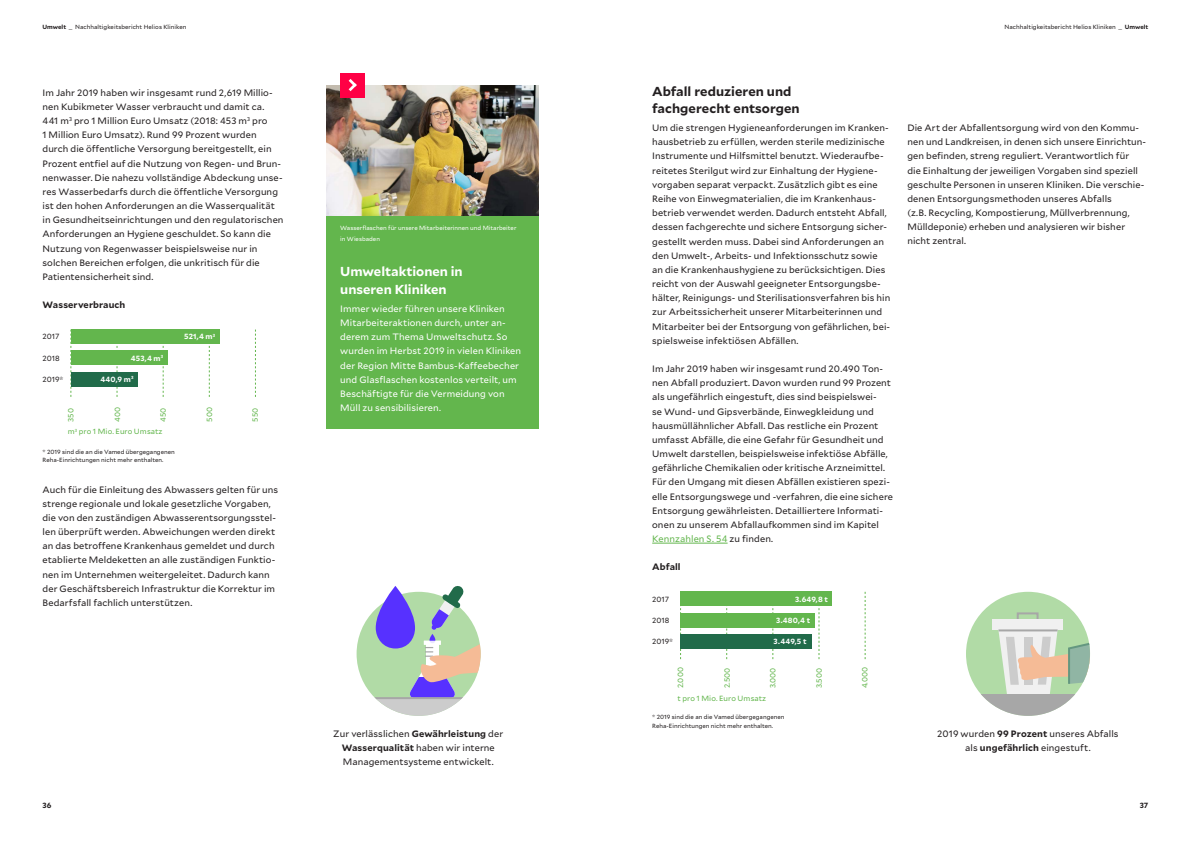
<style>
.page{position:relative;width:1191px;height:842px;background:#fff}
.page>*{position:absolute;margin:0;border:0;box-sizing:border-box;transform-origin:0 0}
.t1{font:700 13px/17.7px "Mallory";color:#231f20}
.t2{font:700 13px/17.7px "Mallory";color:#fff}
.t3{font:9.2px/14.2px "Mallory";letter-spacing:.01em;color:#231f20}
.t4{font:9.2px/14.2px "Mallory";letter-spacing:.01em;color:#fff}
.t5{font:700 9.2px "Mallory";letter-spacing:.015em;color:#231f20}
.t6{font:7.5px "Mallory";letter-spacing:.01em;color:#63b64d}
.t7{font:700 7.5px "Mallory";letter-spacing:.02em;color:#fff}
.t8{font:7.5px "Mallory";color:#231f20}
.t9{font:700 7.5px "Mallory";color:#231f20}
.t10{font:6px/8.5px "Mallory";letter-spacing:.005em;color:#231f20}
.t11{font:6px/10.6px "Mallory";letter-spacing:.005em;color:#fff}
.s1{font-weight:700}
.s2{color:#63b64d}
</style>
<div class="page">
<hr style="left:652px;top:543px;width:75px;height:1px;background:#63b64d">
<img style="left:326px;top:85px;width:213px;height:131px">
<div style="left:340px;top:73px;width:25px;height:24px;background:#ff0045"></div>
<svg style="left:349px;top:79px;width:8px;height:12px"></svg>
<div style="left:326px;top:216px;width:213px;height:213px;background:#63b64d"></div>
<div style="left:356px;top:592px;width:124px;height:124px;background:#b1dba6;border-radius:50%"></div>
<svg style="left:71px;top:346px;width:1px;height:51px"></svg>
<svg style="left:680px;top:606px;width:1px;height:53px"></svg>
<svg style="left:117px;top:346px;width:1px;height:51px"></svg>
<svg style="left:726px;top:606px;width:1px;height:53px"></svg>
<svg style="left:163px;top:345px;width:1px;height:52px"></svg>
<svg style="left:772px;top:608px;width:1px;height:51px"></svg>
<svg style="left:209px;top:345px;width:1px;height:52px"></svg>
<svg style="left:818px;top:608px;width:1px;height:51px"></svg>
<svg style="left:255px;top:330px;width:1px;height:67px"></svg>
<svg style="left:865px;top:592px;width:1px;height:67px"></svg>
<div style="left:71px;top:330px;width:149px;height:14px;background:#63b64d"></div>
<div style="left:680px;top:592px;width:152px;height:14px;background:#63b64d"></div>
<div style="left:71px;top:351px;width:96px;height:14px;background:#63b64d"></div>
<div style="left:680px;top:613px;width:135px;height:14px;background:#63b64d"></div>
<div style="left:71px;top:372px;width:66px;height:14px;background:#216b4a"></div>
<div style="left:680px;top:634px;width:132px;height:14px;background:#216b4a"></div>
<div style="left:966px;top:592px;width:124px;height:124px;background:#b1dba6;border-radius:50%"></div>
<div style="left:1016px;top:612px;width:22px;height:11px;border:2px solid #a7a7a7"></div>
<div style="left:992px;top:619px;width:71px;height:10px;background:#f0f0f0"></div>
<svg style="left:981px;top:694px;width:94px;height:22px;fill:#a7a7a7"></svg>
<svg style="left:998px;top:629px;width:92px;height:66px"></svg>
<svg style="left:376px;top:699px;width:85px;height:17px"></svg>
<hr style="left:372px;top:697px;width:97px;height:2px;background:#a7a7a7">
<svg style="left:376px;top:586px;width:104px;height:112px"></svg>
<p class="t10" style="left:43px;top:23px;width:145px"><span class="s1">Umwelt</span> _ Nachhaltigkeitsbericht Helios Kliniken</p>
<p class="t10" style="left:1004px;top:23px;width:145px">Nachhaltigkeitsbericht Helios Kliniken _ <span class="s1">Umwelt</span></p>
<p class="t3" style="left:43px;top:85px;width:242px">Im Jahr 2019 haben wir insgesamt rund 2,619 Millio&shy;nen Kubikmeter Wasser verbraucht und damit ca.<br>441 m<sup>3</sup> pro 1 Million Euro Umsatz (2018: 453 m<sup>3</sup> pro<br>1 Million Euro Umsatz). Rund 99 Prozent wurden durch die öffentliche Versorgung bereitgestellt, ein Prozent entfiel auf die Nutzung von Regen- und Brun&shy;nenwasser. Die nahezu vollständige Abdeckung unse&shy;res Wasserbedarfs durch die öffentliche Versorgung ist den hohen Anforderungen an die Wasserqualität in Gesundheitseinrichtungen und den regulatorischen Anforderungen an Hygiene geschuldet. So kann die Nutzung von Regenwasser beispielsweise nur in solchen Bereichen erfolgen, die unkritisch für die Patientensicherheit sind.</p>
<p class="t5" style="left:43px;top:298px;width:84px">Wasserverbrauch</p>
<p class="t8" style="left:43px;top:331px;width:18px">2017</p>
<p class="t8" style="left:43px;top:352px;width:19px">2018</p>
<p class="t7" style="left:131px;top:352px;width:34px">453,4 m<sup>3</sup></p>
<p class="t8" style="left:43px;top:374px;width:22px">2019*</p>
<p class="t7" style="left:100px;top:373px;width:35px">440,9 m<sup>3</sup></p>
<p class="t6" style="left:65px;top:422px;width:15px;rotate:-90deg">350</p>
<p class="t6" style="left:112px;top:422px;width:16px;rotate:-90deg">400</p>
<p class="t6" style="left:158px;top:422px;width:16px;rotate:-90deg">450</p>
<p class="t6" style="left:68px;top:426px;width:96px">m<sup>3</sup> pro 1 Mio. Euro Umsatz</p>
<p class="t10" style="left:43px;top:447px;width:134px">* 2019 sind die an die Vamed übergegangenen<br>Reha-Einrichtungen nicht mehr enthalten.</p>
<p class="t7" style="left:184px;top:331px;width:32px">521,4 m<sup>3</sup></p>
<p class="t6" style="left:204px;top:422px;width:16px;rotate:-90deg">500</p>
<p class="t6" style="left:250px;top:422px;width:15px;rotate:-90deg">550</p>
<p class="t3" style="left:43px;top:482px;width:237px">Auch für die Einleitung des Abwassers gelten für uns strenge regionale und lokale gesetzliche Vorgaben, die von den zuständigen Abwasserentsorgungsstel&shy;len überprüft werden. Abweichungen werden direkt an das betroffene Krankenhaus gemeldet und durch etablierte Meldeketten an alle zuständigen Funktio&shy;nen im Unternehmen weitergeleitet. Dadurch kann der Geschäftsbereich Infrastruktur die Korrektur im Bedarfsfall fachlich unterstützen.</p>
<p class="t11" style="left:340px;top:223px;width:178px">Wasserflaschen für unsere Mitarbeiterinnen und Mitarbeiter in Wiesbaden</p>
<h1 class="t2" style="left:340px;top:262px;width:124px">Umweltaktionen in unseren Kliniken</h1>
<p class="t4" style="left:340px;top:301px;width:182px">Immer wieder führen unsere Kliniken Mitarbeiteraktionen durch, unter an&shy;derem zum Thema Umweltschutz. So wurden im Herbst 2019 in vielen Kliniken der Region Mitte Bambus-Kaffeebecher und Glasflaschen kostenlos verteilt, um Beschäftigte für die Vermeidung von Müll zu sensibilisieren.</p>
<p class="t3" style="left:333px;top:726px;width:171px;text-align:center">Zur verlässlichen <span class="s1">Gewährleistung</span> der<br><span class="s1">Wasserqualität</span> haben wir interne<br>Managementsysteme entwickelt.</p>
<h1 class="t1" style="left:652px;top:81px;width:149px">Abfall reduzieren und fachgerecht entsorgen</h1>
<p class="t3" style="left:652px;top:120px;width:240px">Um die strengen Hygieneanforderungen im Kranken&shy;hausbetrieb zu erfüllen, werden sterile medizinische Instrumente und Hilfsmittel benutzt. Wiederaufbe&shy;reitetes Sterilgut wird zur Einhaltung der Hygiene&shy;vorgaben separat verpackt. Zusätzlich gibt es eine Reihe von Einwegmaterialien, die im Krankenhaus&shy;betrieb verwendet werden. Dadurch entsteht Abfall, dessen fachgerechte und sichere Entsorgung sicher&shy;gestellt werden muss. Dabei sind Anforderungen an den Umwelt-, Arbeits- und Infektionsschutz sowie an die Krankenhaushygiene zu berücksichtigen. Dies reicht von der Auswahl geeigneter Entsorgungsbe&shy;hälter, Reinigungs- und Sterilisationsverfahren bis hin zur Arbeitssicherheit unserer Mitarbeiterinnen und Mitarbeiter bei der Entsorgung von gefährlichen, bei&shy;spielsweise infektiösen Abfällen.</p>
<p class="t3" style="left:652px;top:361px;width:242px">Im Jahr 2019 haben wir insgesamt rund 20.490 Ton&shy;nen Abfall produziert. Davon wurden rund 99 Prozent als ungefährlich eingestuft, dies sind beispielswei-<br>se Wund- und Gipsverbände, Einwegkleidung und hausmüllähnlicher Abfall. Das restliche ein Prozent umfasst Abfälle, die eine Gefahr für Gesundheit und Umwelt darstellen, beispielsweise infektiöse Abfälle, gefährliche Chemikalien oder kritische Arzneimittel.<br>Für den Umgang mit diesen Abfällen existieren spezi&shy;elle Entsorgungswege und -verfahren, die eine sichere Entsorgung gewährleisten. Detailliertere Informati&shy;onen zu unserem Abfallaufkommen sind im Kapitel <span class="s2">Kennzahlen S. 54</span> zu finden.</p>
<p class="t5" style="left:652px;top:560px;width:30px">Abfall</p>
<p class="t8" style="left:652px;top:593px;width:18px">2017</p>
<p class="t7" style="left:795px;top:593px;width:34px">3.649,8 t</p>
<p class="t8" style="left:652px;top:615px;width:19px">2018</p>
<p class="t7" style="left:776px;top:614px;width:36px">3.480,4 t</p>
<p class="t8" style="left:652px;top:636px;width:22px">2019*</p>
<p class="t7" style="left:773px;top:636px;width:34px">3.449,5 t</p>
<p class="t6" style="left:675px;top:688px;width:22px;rotate:-90deg">2.000</p>
<p class="t6" style="left:722px;top:688px;width:22px;rotate:-90deg">2.500</p>
<p class="t6" style="left:767px;top:688px;width:22px;rotate:-90deg">3.000</p>
<p class="t6" style="left:814px;top:688px;width:22px;rotate:-90deg">3.500</p>
<p class="t6" style="left:677px;top:693px;width:90px">t pro 1 Mio. Euro Umsatz</p>
<p class="t10" style="left:652px;top:713px;width:134px">* 2019 sind die an die Vamed übergegangenen<br>Reha-Einrichtungen nicht mehr enthalten.</p>
<p class="t6" style="left:859px;top:688px;width:23px;rotate:-90deg">4.000</p>
<p class="t3" style="left:907px;top:120px;width:240px">Die Art der Abfallentsorgung wird von den Kommu&shy;nen und Landkreisen, in denen sich unsere Einrichtun&shy;gen befinden, streng reguliert. Verantwortlich für<br>die Einhaltung der jeweiligen Vorgaben sind speziell geschulte Personen in unseren Kliniken. Die verschie&shy;denen Entsorgungsmethoden unseres Abfalls<br>(z.B. Recycling, Kompostierung, Müllverbrennung, Mülldeponie) erheben und analysieren wir bisher nicht zentral.</p>
<p class="t3" style="left:937px;top:726px;width:183px;text-align:center">2019 wurden <span class="s1">99 Prozent</span> unseres Abfalls als <span class="s1">ungefährlich</span> eingestuft.</p>
<p class="t9" style="left:43px;top:800px;width:10px">36</p>
<p class="t9" style="left:1139px;top:800px;width:10px">37</p>
</div>
